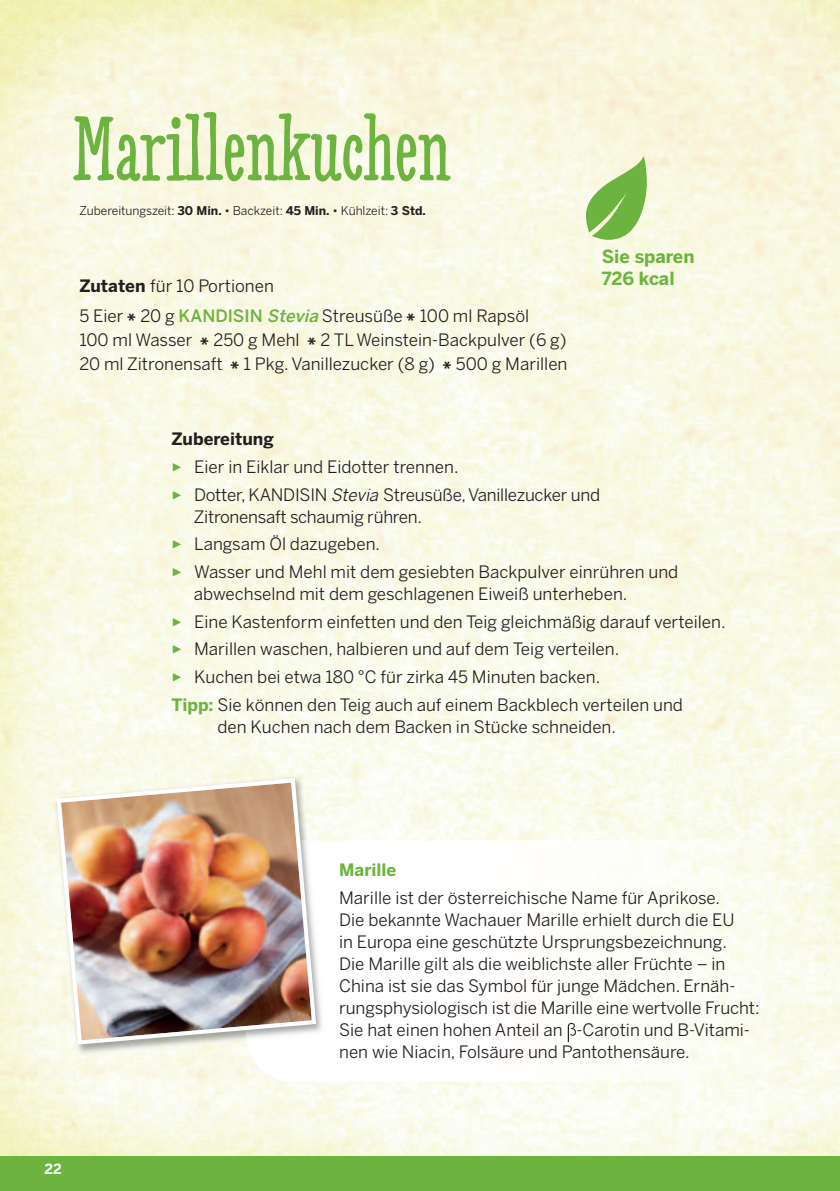
<style>
.page{position:relative;width:840px;height:1191px;background:#fff}
.page>*{position:absolute;margin:0;border:0;box-sizing:border-box;transform-origin:0 0}
.t1{font:700 89px "Love Potion";color:#6cb43f}
.t2{font:700 18px/22px "Benton Sans";color:#6cb43f}
.t3{font:17px/22px "Benton Sans";color:#231f20}
.t4{font:700 17px "Benton Sans";color:#231f20}
.t5{font:700 17px "Benton Sans";color:#6cb43f}
.t6{font:700 14px "Benton Sans";color:#fff}
.t7{font:12px "Benton Sans";color:#231f20}
.s1{font-weight:700}
.s2{font-weight:500;color:#6cb43f}
.s3{font-family:"Eric Benton Sans";font-weight:500;font-style:italic;color:#6cb43f}
.s4{color:#6cb43f}
.s5{font-family:"Eric Benton Sansbook";font-style:italic}
.s6{font-weight:700;color:#6cb43f}
</style>
<div class="page">
<img style="left:0;top:0;width:839px;height:1157px">
<div style="left:0;top:1157px;width:839px;height:34px;background:#6cb43f"></div>
<svg style="left:246px;top:840px;width:209px;height:241px"></svg>
<img style="left:455px;top:840px;width:339px;height:241px">
<img style="left:48px;top:770px;width:267px;height:290px">
<img style="left:318px;top:840px;width:14px;height:205px">
<img style="left:54px;top:776px;width:264px;height:270px">
<svg style="left:582px;top:156px;width:64px;height:84px;background:#aad287"></svg>
<svg style="left:567px;top:1023px;width:8px;height:19px"></svg>
<h1 class="t1" style="left:72px;top:118px;width:379px">Marillenkuchen</h1>
<p class="t7" style="left:79px;top:204px;width:348px">Zubereitungszeit: <span class="s1">30 Min.</span> • Backzeit: <span class="s1">45 Min.</span> • Kühlzeit: <span class="s1">3 Std.</span></p>
<p class="t3" style="left:79px;top:272px;width:451px;line-height:29.6px"><span class="s1">Zutaten</span> für 10 Portionen<br>5 Eier <span class="s1">*</span> 20 g <span class="s2">KANDISIN</span> <span class="s3">Stevia</span> Streusüße <span class="s1">*</span> 100 ml Rapsöl</p>
<p class="t3" style="left:79px;top:328px;width:489px;line-height:24px">100 ml Wasser <span class="s1">*</span> 250 g Mehl <span class="s1">*</span> 2 TL Weinstein-Backpulver (6 g)<br>20 ml Zitronensaft <span class="s1">*</span> 1 Pkg. Vanillezucker (8 g) <span class="s1">*</span> 500 g Marillen</p>
<p class="t2" style="left:601px;top:246px;width:94px">Sie sparen<br>726 kcal</p>
<p class="t4" style="left:171px;top:429px;width:104px">Zubereitung</p>
<p class="t3" style="left:171px;top:456px;width:288px"><span class="s4">✓</span> Eier in Eiklar und Eidotter trennen.</p>
<p class="t3" style="left:194px;top:484px;width:407px;text-indent:-23px"><span class="s4">✓</span> Dotter, KANDISIN <span class="s5">Stevia</span> Streusüße,Vanillezucker und<br>Zitronensaft schaumig rühren.</p>
<p class="t3" style="left:171px;top:533px;width:210px"><span class="s4">✓</span> Langsam Öl dazugeben.</p>
<p class="t3" style="left:194px;top:561px;width:485px;text-indent:-23px"><span class="s4">✓</span> Wasser und Mehl mit dem gesiebten Backpulver einrühren und abwechselnd mit dem geschlagenen Eiweiß unterheben.</p>
<p class="t3" style="left:171px;top:611px;width:555px"><span class="s4">✓</span> Eine Kastenform einfetten und den Teig gleichmäßig darauf verteilen.</p>
<p class="t3" style="left:171px;top:638px;width:449px"><span class="s4">✓</span> Marillen waschen, halbieren und auf dem Teig verteilen.</p>
<p class="t3" style="left:171px;top:663px;width:512px;line-height:27.6px"><span class="s4">✓</span> Kuchen bei etwa 180 °C für zirka 45 Minuten backen.<br><span class="s6">Tipp:</span> Sie können den Teig auch auf einem Backblech verteilen und</p>
<p class="t3" style="left:217px;top:716px;width:400px">den Kuchen nach dem Backen in Stücke schneiden.</p>
<p class="t6" style="left:44px;top:1161px;width:19px">22</p>
<p class="t5" style="left:339px;top:860px;width:59px">Marille</p>
<p class="t3" style="left:339px;top:886px;width:421px">Marille ist der österreichische Name für Aprikose.<br>Die bekannte Wachauer Marille erhielt durch die EU<br>in Europa eine geschützte Ursprungsbezeichnung.<br>Die Marille gilt als die weiblichste aller Früchte – in China ist sie das Symbol für junge Mädchen. Ernäh&shy;rungsphysiologisch ist die Marille eine wertvolle Frucht:<br>Sie hat einen hohen Anteil an -Carotin und B-Vitami&shy;nen wie Niacin, Folsäure und Pantothensäure.</p>
</div>
